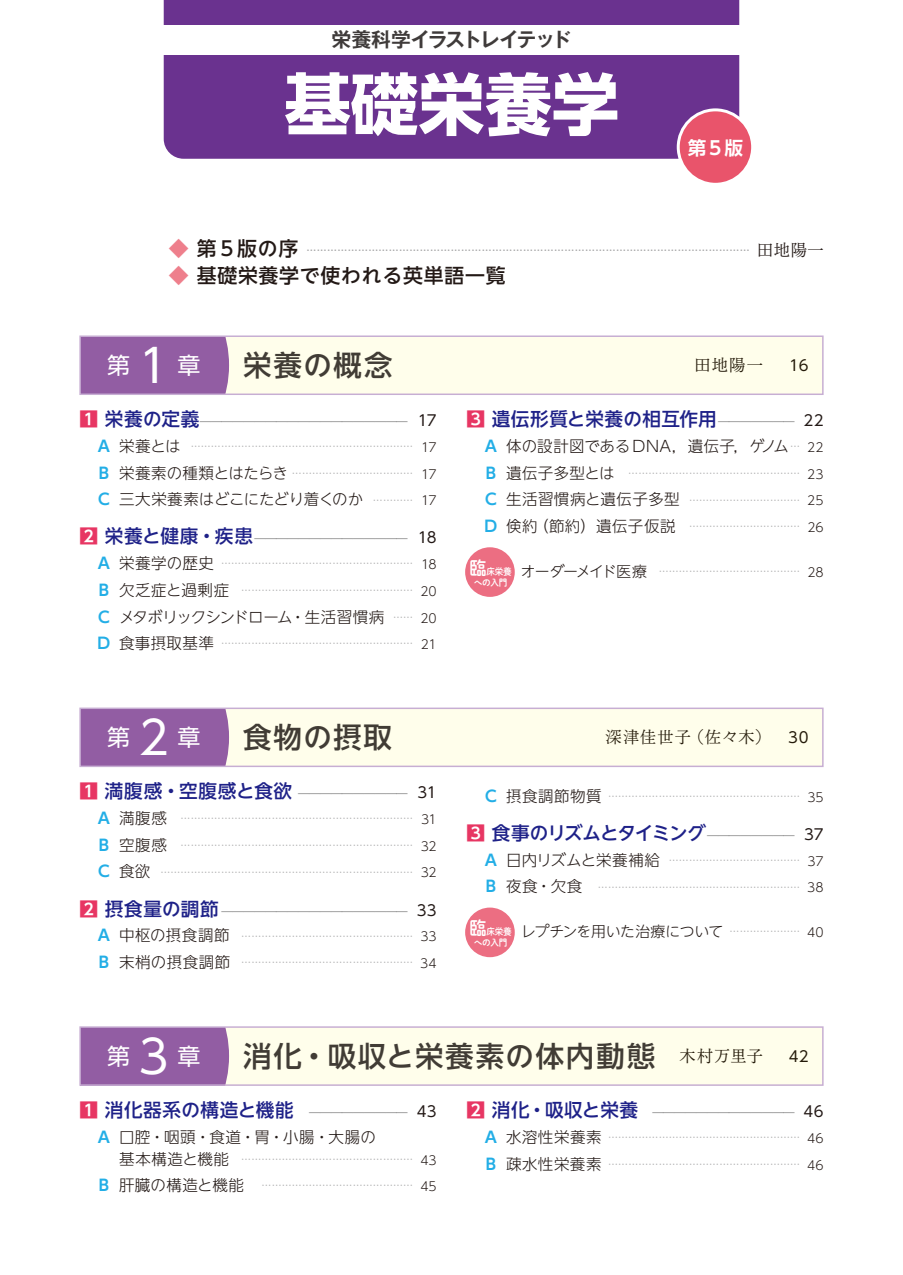
<style>
.page{position:relative;width:903px;height:1275px;background:#fff}
.page>*{position:absolute;margin:0;border:0;box-sizing:border-box;transform-origin:0 0}
.t1{font:67.02px "UD Shin Go NT Pr 6 N Bold 90 pv RKSJ H";color:#fff}
.t2{font:28.53px "UD Shin Go NT Pr 6 N Medium 90 pv RKSJ H";letter-spacing:.06em;color:#413c35}
.t3{font:22.93px "UD Shin Go NT Pr 6 N Reg 90 pv RKSJ H";color:#fff}
.t4{font:19.78px "UD Shin Go NT Pr 6 N Medium 90 pv RKSJ H";letter-spacing:.04em;color:#231916}
.t5{font:19.78px "Gothic MB101 Pr 6 N De Bold 90 pv RKSJ H";letter-spacing:-.09em;color:#3f3b3a}
.t6{font:18.55px "UD Shin Go NT Pr 6 N Medium 90 pv RKSJ H";letter-spacing:.02em;color:#1e2188}
.t7{font:18.55px "UD Shin Go NT Pr 6 N Medium 90 pv RKSJ H";letter-spacing:.04em;color:#1e2188}
.t8{font:18.55px "UD Shin Go NT Pr 6 N Medium 90 pv RKSJ H";letter-spacing:-.065em;color:#1e2188}
.t9{font:18.55px "UD Shin Go NT Pr 6 N De Bold 90 pv RKSJ H";color:#fff}
.t10{font:16.1px "P Bunkyu Min Pr 6 N R 90 pv RKSJ H";letter-spacing:.075em;color:#241a09}
.t11{font:15.58px/26.6px "UD Shin Go NT Pr 6 N Light 90 pv RKSJ H";letter-spacing:.015em;color:#231916}
.t12{font:15.58px "UD Shin Go NT Pr 6 N Light 90 pv RKSJ H";letter-spacing:-.02em;color:#231916}
.t13{font:15.58px "UD Shin Go NT Pr 6 N Light 90 pv RKSJ H";letter-spacing:-.04em;color:#231916}
.t14{font:14.88px "UD Shin Go NT Pr 6 N Light 90 pv RKSJ H";letter-spacing:-.025em;color:#231916}
.t15{font:14.88px "UD Shin Go NT Pr 6 N Reg 90 pv RKSJ H";color:#241a09}
.t16{font:11.2px "Gothic BBB Pr 6 N Medium 90 pv RKSJ H";color:#727272}
.t17{font:9.97px "UD Shin Go NT Pr 6 N Light 90 pv RKSJ H";color:#a0a0a1}
.t18{font:9.97px "UD Shin Go NT Pr 6 N Medium 90 pv RKSJ H";color:#a0a0a1}
.t19{font:9.28px/11.2px "Shuei M Go Std B 90 pv RKSJ H";letter-spacing:-.015em;color:#fff;text-align:center;scale:.92 1}
.s1{font-size:19.78px;color:#ee7f8c}
.s2{font-size:19.78px;color:#231916}
.s3{font-family:"P Bunkyu Min Pr 6 N R 90 pv RKSJ H";font-size:16.1px;color:#231916}
.s4{color:#ee7f8c}
.s5{font-size:45.85px}
.s6{font-family:"UD Shin Go NT Pr 6 N De Bold 90 pv RKSJ H";font-size:18.55px;color:#e73663}
.s7{font-family:"UD Shin Go NT Pr 6 N Medium 90 pv RKSJ H";font-size:18.55px;color:#1e2188}
.s8{font-family:"UD Shin Go NT Pr 6 N Reg 90 pv RKSJ H";font-size:14.88px;color:#231916}
.s9{font-family:"UD Shin Go NT Pr 6 N De Bold 90 pv RKSJ H";font-size:15.58px;color:#23aee6}
.s10{font-size:15.58px;color:#231916}
.s11{font-size:12.42px;color:#231916}
.s12{font-family:"UD Shin Go NT Pr 6 N De Bold 90 pv RKSJ H";color:#23aee6}
.s13{font-size:9.97px;color:#a0a0a1}
.s14{font-size:12.42px}
.s15{font-family:"UD Shin Go NT Pr 6 N De Bold 90 pv RKSJ H";color:#e73663}
.s16{font-family:"Gothic BBB Pr 6 N Medium 90 pv RKSJ H";font-size:11.2px;color:#727272}
.s17{font-size:14.88px;color:#231916}
.s18{font-size:18.55px}
.s19{font-family:"UD Shin Go NT Pr 6 N Reg 90 pv RKSJ H";font-size:14.88px}
</style>
<div class="page">
<div style="left:80px;top:336px;width:743px;height:58px;background:#fffeeb"></div>
<div style="left:81px;top:337px;width:148px;height:56px;background:#925da3"></div>
<div style="left:79px;top:335px;width:744px;height:60px;border:1px solid #c7aed3"></div>
<div style="left:80px;top:708px;width:743px;height:58px;background:#fffeeb"></div>
<div style="left:81px;top:710px;width:148px;height:55px;background:#925da3"></div>
<div style="left:79px;top:708px;width:744px;height:59px;border:1px solid #c7aed3"></div>
<div style="left:80px;top:1027px;width:743px;height:58px;background:#fffeeb"></div>
<div style="left:81px;top:1028px;width:148px;height:56px;background:#925da3"></div>
<div style="left:79px;top:1026px;width:744px;height:60px;border:1px solid #c7aed3"></div>
<div style="left:464px;top:546px;width:52px;height:52px;border:2px solid #fff;border-radius:50%"></div>
<div style="left:465px;top:547px;width:50px;height:50px;background:#ec6e82;border-radius:50%"></div>
<div style="left:464px;top:906px;width:52px;height:52px;border:2px solid #fff;border-radius:50%"></div>
<div style="left:465px;top:907px;width:50px;height:50px;background:#ec6e82;border-radius:50%"></div>
<div style="left:164px;top:0;width:575px;height:159px;background:#6a328f"></div>
<div style="left:155px;top:25px;width:593px;height:30px;background:#fff"></div>
<div style="left:678px;top:110px;width:75px;height:74px;background:#e9546b;border-radius:50%"></div>
<div style="left:677px;top:108px;width:77px;height:78px;border:3px solid #fff;border-radius:50%"></div>
<h3 class="t5" style="left:332px;top:32px;width:241px">栄養科学イラストレイテッド</h3>
<h1 class="t1" style="left:284px;top:79px;width:336px">基礎栄養学</h1>
<h3 class="t9" style="left:688px;top:141px;width:57px">第5版</h3>
<p class="t18" style="left:169px;top:246px;width:656px"><span class="s1">◆</span> <span class="s2">第5版の序</span> ………………………………………………………………………………………………………………… <span class="s3">田地陽一</span></p>
<h3 class="t4" style="left:169px;top:268px;width:338px"><span class="s4">◆</span> 基礎栄養学で使われる英単語一覧</h3>
<h3 class="t3" style="left:107px;top:357px;width:95px">第<span class="s5">1</span>章</h3>
<h2 class="t2" style="left:243px;top:355px;width:151px">栄養の概念</h2>
<h3 class="t10" style="left:694px;top:359px;width:70px">田地陽一</h3>
<h3 class="t15" style="left:789px;top:360px;width:21px">16</h3>
<p class="t16" style="left:79px;top:418px;width:359px"><span class="s6">1</span> <span class="s7">栄養の定義</span>――――――――――――――――――― <span class="s8">17</span></p>
<p class="t17" style="left:98px;top:443px;width:340px"><span class="s9">A</span> <span class="s10">栄養とは</span> ………………………………………………………… <span class="s11">17</span></p>
<p class="t17" style="left:99px;top:469px;width:339px"><span class="s9">B</span> <span class="s10">栄養素の種類とはたらき</span> ……………………………… <span class="s11">17</span></p>
<h3 class="t12" style="left:98px;top:494px;width:340px"><span class="s12">C</span> 三大栄養素はどこにたどり着くのか <span class="s13">…………</span> <span class="s14">17</span></h3>
<p class="t16" style="left:79px;top:535px;width:359px"><span class="s6">2</span> <span class="s7">栄養と健康・疾患</span> ―――――――――――――― <span class="s8">18</span></p>
<p class="t17" style="left:98px;top:560px;width:340px"><span class="s9">A</span> <span class="s10">栄養学の歴史</span> ………………………………………………… <span class="s11">18</span></p>
<p class="t17" style="left:99px;top:587px;width:339px"><span class="s9">B</span> <span class="s10">欠乏症と過剰症</span> …………………………………………… <span class="s11">20</span></p>
<h3 class="t13" style="left:98px;top:611px;width:340px"><span class="s12">C</span> メタボリックシンドローム・生活習慣病 <span class="s13">……</span> <span class="s14">20</span></h3>
<p class="t17" style="left:98px;top:640px;width:340px"><span class="s9">D</span> <span class="s10">食事摂取基準</span> ………………………………………………… <span class="s11">21</span></p>
<h3 class="t6" style="left:466px;top:412px;width:359px"><span class="s15">3</span> 遺伝形質と栄養の相互作用<span class="s16">―――――――</span> <span class="s8">22</span></h3>
<h3 class="t11" style="left:485px;top:435px;width:340px"><span class="s12">A</span> 体の設計図であるDNA，遺伝子，ゲノム <span class="s13">…</span> <span class="s14">22</span></h3>
<p class="t17" style="left:486px;top:469px;width:339px"><span class="s9">B</span> <span class="s10">遺伝子多型とは</span> …………………………………………… <span class="s11">23</span></p>
<h3 class="t11" style="left:485px;top:488px;width:340px"><span class="s12">C</span> 生活習慣病と遺伝子多型 <span class="s13">……………………………</span> <span class="s14">25<br></span><span class="s12">D</span> 倹約（節約）遺伝子仮説</h3>
<p class="t17" style="left:689px;top:523px;width:136px">…………………………… <span class="s11">26</span></p>
<p class="t17" style="left:521px;top:567px;width:304px"><span class="s17">オーダーメイド医療</span> …………………………………… <span class="s11">28</span></p>
<p class="t19" style="left:469px;top:567px;width:48px"><span class="s18">臨</span>床栄養への入門</p>
<h3 class="t3" style="left:107px;top:729px;width:95px">第<span class="s5">2</span>章</h3>
<h2 class="t2" style="left:243px;top:727px;width:150px">食物の摂取</h2>
<h3 class="t10" style="left:605px;top:731px;width:205px">深津佳世子（佐々木） <span class="s19">30</span></h3>
<h3 class="t7" style="left:79px;top:784px;width:359px"><span class="s15">1</span> 満腹感・空腹感と食欲 <span class="s16">――――――――――</span> <span class="s8">31</span></h3>
<h3 class="t11" style="left:98px;top:807px;width:70px"><span class="s12">A</span> 満腹感</h3>
<p class="t17" style="left:181px;top:815px;width:257px">…………………………………………………………… <span class="s11">31</span></p>
<h3 class="t11" style="left:99px;top:834px;width:70px"><span class="s12">B</span> 空腹感</h3>
<p class="t17" style="left:181px;top:841px;width:257px">…………………………………………………………… <span class="s11">32</span></p>
<p class="t17" style="left:98px;top:868px;width:340px"><span class="s9">C</span> <span class="s10">食欲</span> ………………………………………………………………… <span class="s11">32</span></p>
<p class="t16" style="left:79px;top:907px;width:359px"><span class="s6">2</span> <span class="s7">摂食量の調節</span> ――――――――――――――――― <span class="s8">33</span></p>
<p class="t17" style="left:98px;top:932px;width:340px"><span class="s9">A</span> <span class="s10">中枢の摂食調節</span> …………………………………………… <span class="s11">33</span></p>
<p class="t17" style="left:99px;top:959px;width:339px"><span class="s9">B</span> <span class="s10">末梢の摂食調節</span> …………………………………………… <span class="s11">34</span></p>
<p class="t17" style="left:485px;top:792px;width:340px"><span class="s9">C</span> <span class="s10">摂食調節物質</span> ………………………………………………… <span class="s11">35</span></p>
<h3 class="t8" style="left:466px;top:826px;width:359px"><span class="s15">3</span> 食事のリズムとタイミング<span class="s16">――――――――</span> <span class="s8">37</span></h3>
<p class="t17" style="left:485px;top:856px;width:340px"><span class="s9">A</span> <span class="s10">日内リズムと栄養補給</span> ………………………………… <span class="s11">37</span></p>
<h3 class="t11" style="left:486px;top:875px;width:98px"><span class="s12">B</span> 夜食・欠食</h3>
<p class="t17" style="left:598px;top:883px;width:227px">…………………………………………………… <span class="s11">38</span></p>
<h3 class="t14" style="left:521px;top:926px;width:304px">レプチンを用いた治療について <span class="s13">…………………</span> <span class="s14">40</span></h3>
<p class="t19" style="left:469px;top:927px;width:48px"><span class="s18">臨</span>床栄養への入門</p>
<h3 class="t3" style="left:107px;top:1047px;width:95px">第<span class="s5">3</span>章</h3>
<h2 class="t2" style="left:243px;top:1045px;width:521px">消化・吸収と栄養素の体内動態 <sup>木村万里子</sup></h2>
<h3 class="t15" style="left:789px;top:1050px;width:21px">42</h3>
<h3 class="t6" style="left:79px;top:1103px;width:359px"><span class="s15">1</span> 消化器系の構造と機能 <span class="s16">―――――――――</span> <span class="s8">43</span></h3>
<h3 class="t11" style="left:98px;top:1126px;width:280px"><span class="s12">A</span> 口腔・咽頭・食道・胃・小腸・大腸の</h3>
<p class="t17" style="left:119px;top:1155px;width:319px"><span class="s10">基本構造と機能</span> …………………………………………… <span class="s11">43</span></p>
<p class="t17" style="left:99px;top:1182px;width:339px"><span class="s9">B</span> <span class="s10">肝臓の構造と機能</span> ……………………………………… <span class="s11">45</span></p>
<p class="t16" style="left:466px;top:1109px;width:359px"><span class="s6">2</span> <span class="s7">消化・吸収と栄養</span> ――――――――――――― <span class="s8">46</span></p>
<p class="t17" style="left:485px;top:1133px;width:340px"><span class="s9">A</span> <span class="s10">水溶性栄養素</span> ………………………………………………… <span class="s11">46</span></p>
<p class="t17" style="left:486px;top:1160px;width:339px"><span class="s9">B</span> <span class="s10">疎水性栄養素</span> ………………………………………………… <span class="s11">46</span></p>
</div>
